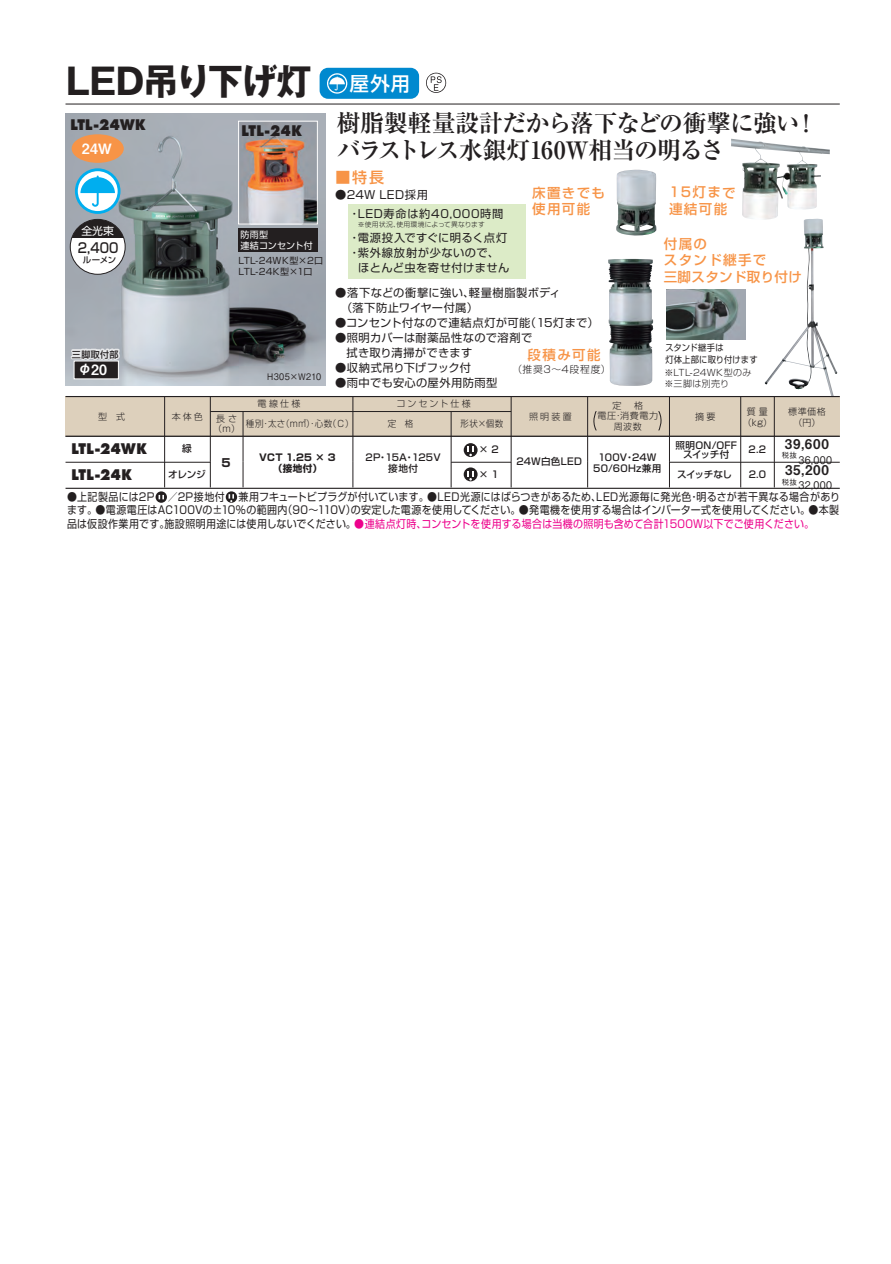
<style>
.page{position:relative;width:891px;height:1264px;background:#fff}
.page>*{position:absolute;margin:0;border:0;box-sizing:border-box;transform-origin:0 0}
.t1{font:700 36px "Gothic MB101 Pro";letter-spacing:-.025em;color:#231f20}
.t2{font:700 24px/27px "Ryumin Pro";letter-spacing:-.04em;color:#231f20}
.t3{font:500 15px "Shin Go Pro";color:#f79447}
.t4{font:800 14.25px/25.8px "Futura Std";letter-spacing:-.005em;color:#231f20;scale:.9 1}
.t5{font:14.25px "Midashi Go Pro MB31";color:#fff}
.t6{font:500 13.65px "Shin Go Pro";color:#231f20;scale:.9 1}
.t7{font:500 13.5px/16.5px "Shin Go Pro";letter-spacing:.1em;color:#f79447}
.t8{font:500 13.5px/16.5px "Shin Go Pro";letter-spacing:.025em;color:#f79447}
.t9{font:13.5px "Midashi Go Pro MB31";letter-spacing:.05em;color:#231f20}
.t10{font:11.25px/15px "Shin Go Pro";letter-spacing:.035em;color:#231f20}
.t11{font:11.25px/18.3px "Shin Go Pro";letter-spacing:.055em;color:#231f20}
.t12{font:11.25px "Shin Go Pro";letter-spacing:.065em;color:#231f20}
.t13{font:11.25px "Shin Go Pro";letter-spacing:.015em;color:#231f20}
.t14{font:700 11.25px "Shin Go Pro";color:#231f20}
.t15{font:10.95px/13.5px "Shin Go Pro";letter-spacing:.02em;color:#231f20;text-align:justify;scale:.91 1}
.t16{font:10.95px "Shin Go Pro";color:#fff}
.t17{font:500 10.5px "Gothic BBB Pro";letter-spacing:.04em;color:#231f20;scale:.9 1}
.t18{font:300 9.75px "Shin Go Pro";letter-spacing:.085em;color:#231f20}
.t19{font:500 9.6px/11.1px "Shin Go Pro";letter-spacing:.02em;color:#231f20;text-align:center}
.t20{font:700 9.6px/10.5px "Shin Go Pro";letter-spacing:.03em;color:#231f20;text-align:center}
.t21{font:300 9px/10.5px "Shin Go Pro";letter-spacing:.065em;color:#231f20;text-align:center}
.t22{font:300 9px "Shin Go Pro";letter-spacing:.065em;color:#231f20;scale:.95 1}
.t23{font:9px/10.5px "Shin Go Pro";letter-spacing:.015em;color:#231f20}
.t24{font:300 9px/10.5px "Shin Go Pro";letter-spacing:.04em;color:#231f20}
.t25{font:9px/12px "Shin Go Pro";letter-spacing:.015em;color:#231f20;scale:.92 1}
.t26{font:9px/10.5px "Shin Go Pro";letter-spacing:.025em;color:#fff}
.t27{font:500 9px "Gothic BBB Pro";letter-spacing:.035em;color:#231f20;scale:.9 1}
.t28{font:300 9px "Shin Go Pro";letter-spacing:.215em;color:#231f20}
.t29{font:500 9px "Shin Go Pro";letter-spacing:.04em;color:#231f20}
.t30{font:500 8.4px "Shin Go Pro";color:#231f20}
.t31{font:500 7.5px "Gothic BBB Pro";color:#231f20}
.t32{font:300 6.75px "Shin Go Pro";letter-spacing:.03em;color:#231f20}
.s1{font-family:"Shin Go Pro";font-weight:500;font-size:19.5px;color:#fff}
.s2{color:#ed028c}
</style>
<div class="page">
<img style="left:65px;top:114px;width:260px;height:271px">
<img style="left:608px;top:259px;width:45px;height:127px">
<img style="left:764px;top:220px;width:73px;height:176px">
<img style="left:616px;top:170px;width:40px;height:65px">
<img style="left:731px;top:139px;width:98px;height:81px">
<hr style="left:669px;top:462px;width:170px;height:1px;background:#231f20">
<hr style="left:451px;top:462px;width:60px;height:1px;background:#231f20">
<hr style="left:65px;top:462px;width:145px;height:1px;background:#231f20">
<div style="left:65px;top:396px;width:774px;height:40px;background:#ddd0bc"></div>
<hr style="left:210px;top:411px;width:301px;height:1px;background:#231f20">
<hr style="left:65px;top:396px;width:774px;height:1px;background:#231f20">
<hr style="left:65px;top:435px;width:774px;height:1px;background:#231f20">
<hr style="left:65px;top:487px;width:774px;height:1px;background:#231f20">
<hr style="left:210px;top:396px;width:1px;height:40px;background:#231f20">
<hr style="left:352px;top:396px;width:1px;height:40px;background:#231f20">
<hr style="left:511px;top:396px;width:1px;height:40px;background:#231f20">
<svg style="left:210px;top:436px;width:1px;height:51px"></svg>
<hr style="left:164px;top:396px;width:1px;height:40px;background:#231f20">
<svg style="left:352px;top:436px;width:1px;height:51px"></svg>
<svg style="left:740px;top:436px;width:1px;height:51px"></svg>
<svg style="left:774px;top:436px;width:1px;height:51px"></svg>
<svg style="left:511px;top:436px;width:1px;height:51px"></svg>
<svg style="left:587px;top:436px;width:1px;height:51px"></svg>
<hr style="left:587px;top:396px;width:1px;height:40px;background:#231f20">
<svg style="left:669px;top:436px;width:1px;height:51px"></svg>
<hr style="left:669px;top:396px;width:1px;height:40px;background:#231f20">
<hr style="left:774px;top:396px;width:1px;height:40px;background:#231f20">
<svg style="left:243px;top:412px;width:1px;height:75px"></svg>
<svg style="left:451px;top:412px;width:1px;height:75px"></svg>
<div style="left:463px;top:443px;width:14px;height:14px;background:#231f20;border-radius:50%"></div>
<svg style="left:467px;top:446px;width:7px;height:10px"></svg>
<div style="left:463px;top:467px;width:14px;height:14px;background:#231f20;border-radius:50%"></div>
<svg style="left:467px;top:471px;width:7px;height:9px"></svg>
<hr style="left:740px;top:396px;width:1px;height:40px;background:#231f20">
<svg style="left:155px;top:436px;width:12px;height:66px"></svg>
<svg style="left:226px;top:491px;width:11px;height:11px"></svg>
<svg style="left:593px;top:411px;width:3px;height:19px"></svg>
<svg style="left:658px;top:411px;width:4px;height:19px"></svg>
<svg style="left:76px;top:170px;width:43px;height:42px"></svg>
<div style="left:75px;top:168px;width:45px;height:46px;border:3px solid #00aeef;border-radius:50%"></div>
<svg style="left:80px;top:175px;width:35px;height:32px"></svg>
<div style="left:70px;top:219px;width:55px;height:55px;background:#fff;border-radius:50%"></div>
<svg style="left:70px;top:219px;width:54px;height:19px"></svg>
<div style="left:70px;top:219px;width:55px;height:55px;border:1px solid #231f20;border-radius:50%"></div>
<svg style="left:426px;top:73px;width:20px;height:20px"></svg>
<div style="left:319px;top:68px;width:100px;height:31px;background:#0089cf;border-radius:9px"></div>
<svg style="left:327px;top:73px;width:20px;height:21px"></svg>
<hr style="left:65px;top:104px;width:774px;height:1px;background:#231f20">
<div style="left:72px;top:134px;width:52px;height:29px;background:#f79447;border-radius:50%"></div>
<div style="left:348px;top:204px;width:177px;height:75px;background:#dcebc7"></div>
<div style="left:71px;top:349px;width:11px;height:4px;border:3px solid #e6e7e9"></div>
<div style="left:71px;top:355px;width:11px;height:4px;border:3px solid #e6e7e9"></div>
<svg style="left:72px;top:344px;width:50px;height:40px;background:#8f9093"></svg>
<img style="left:666px;top:289px;width:79px;height:50px">
<img style="left:240px;top:123px;width:76px;height:99px">
<div style="left:238px;top:121px;width:80px;height:103px;border:1px solid #fff"></div>
<div style="left:238px;top:228px;width:80px;height:24px;background:#231f20"></div>
<h1 class="t1" style="left:66px;top:51px;width:345px">LED吊り下げ灯 <span class="s1">屋外用</span></h1>
<h3 class="t4" style="left:70px;top:111px;width:85px">LTL-24WK</h3>
<h3 class="t5" style="left:82px;top:137px;width:32px">24W</h3>
<h2 class="t2" style="left:337px;top:108px;width:483px">樹脂製軽量設計だから落下などの衝撃に強い！バラストレス水銀灯160W相当の明るさ</h2>
<h3 class="t3" style="left:335px;top:165px;width:50px">■特長</h3>
<p class="t11" style="left:349px;top:184px;width:156px;text-indent:-14px">●24W LED採用<br>・LED寿命は約40,000時間</p>
<p class="t10" style="left:349px;top:228px;width:160px">・電源投入ですぐに明るく点灯</p>
<p class="t12" style="left:349px;top:243px;width:152px">・紫外線放射が少ないので、</p>
<p class="t10" style="left:358px;top:258px;width:152px">ほとんど虫を寄せ付けません</p>
<h3 class="t4" style="left:241px;top:118px;width:69px">LTL-24K</h3>
<p class="t7" style="left:669px;top:182px;width:68px;rotate:1deg">15灯まで連結可能</p>
<p class="t7" style="left:532px;top:183px;width:74px">床置きでも使用可能</p>
<p class="t32" style="left:358px;top:219px;width:129px">※使用状況、使用環境によって異なります</p>
<p class="t16" style="left:81px;top:222px;width:34px">全光束</p>
<p class="t26" style="left:240px;top:228px;width:74px">防雨型<br>連結コンセント付</p>
<p class="t8" style="left:663px;top:233px;width:140px">付属の<br>スタンド継手で<br>三脚スタンド取り付け</p>
<p class="t6" style="left:78px;top:236px;width:47px">2,400</p>
<p class="t30" style="left:83px;top:253px;width:35px">ルーメン</p>
<p class="t23" style="left:238px;top:254px;width:86px">LTL-24WK型×2口<br>LTL-24K型×1口</p>
<p class="t29" style="left:72px;top:347px;width:48px">三脚取付部</p>
<h3 class="t5" style="left:78px;top:358px;width:31px">φ20</h3>
<p class="t27" style="left:267px;top:370px;width:62px">H305×W210</p>
<p class="t10" style="left:335px;top:284px;width:227px">●落下などの衝撃に強い、軽量樹脂製ボディ　（落下防止ワイヤー付属）</p>
<p class="t10" style="left:335px;top:314px;width:265px">●コンセント付なので連結点灯が可能（15灯まで）</p>
<p class="t10" style="left:335px;top:329px;width:198px">●照明カバーは耐薬品性なので溶剤で　拭き取り清掃ができます</p>
<p class="t13" style="left:335px;top:358px;width:137px">●収納式吊り下げフック付</p>
<p class="t10" style="left:335px;top:374px;width:164px">●雨中でも安心の屋外用防雨型</p>
<p class="t7" style="left:527px;top:344px;width:74px">段積み可能</p>
<p class="t18" style="left:512px;top:361px;width:100px">（推奨3～4段程度）</p>
<p class="t25" style="left:665px;top:340px;width:102px">スタンド継手は<br>灯体上部に取り付けます</p>
<p class="t24" style="left:664px;top:366px;width:89px">※LTL-24WK型のみ※三脚は別売り</p>
<p class="t21" style="left:258px;top:397px;width:44px">電線仕様</p>
<p class="t28" style="left:396px;top:396px;width:76px">コンセント仕様</p>
<p class="t21" style="left:597px;top:399px;width:62px">定　格<br>電圧･消費電力周波数</p>
<p class="t21" style="left:172px;top:410px;width:33px">本体色</p>
<p class="t21" style="left:529px;top:410px;width:44px">照明装置</p>
<p class="t21" style="left:695px;top:410px;width:22px">摘要</p>
<p class="t21" style="left:742px;top:405px;width:31px">質 量（kg）</p>
<p class="t21" style="left:788px;top:405px;width:39px">標準価格（円）</p>
<p class="t19" style="left:593px;top:450px;width:70px">100V・24W<br>50/60Hz兼用</p>
<p class="t21" style="left:98px;top:410px;width:28px">型　式</p>
<p class="t21" style="left:213px;top:412px;width:28px">長 さ（ｍ）</p>
<p class="t22" style="left:246px;top:416px;width:115px">種別・太さ（m㎡）・心数（Ｃ）</p>
<p class="t22" style="left:388px;top:416px;width:29px">定　格</p>
<p class="t22" style="left:460px;top:416px;width:47px">形状×個数</p>
<p class="t9" style="left:785px;top:432px;width:46px">39,600</p>
<p class="t19" style="left:675px;top:439px;width:63px;line-height:9px">照明ON/OFFスイッチ付</p>
<h3 class="t4" style="left:72px;top:436px;width:85px">LTL-24WK<br>LTL-24K</h3>
<p class="t20" style="left:259px;top:451px;width:78px">VCT 1.25 × 3（接地付）</p>
<p class="t19" style="left:516px;top:454px;width:67px">24W白色LED</p>
<p class="t19" style="left:182px;top:442px;width:11px">緑</p>
<p class="t19" style="left:478px;top:443px;width:22px">× 2</p>
<p class="t19" style="left:478px;top:467px;width:22px">× 1</p>
<p class="t19" style="left:748px;top:443px;width:19px">2.2</p>
<p class="t31" style="left:782px;top:449px;width:16px">税抜</p>
<p class="t19" style="left:365px;top:450px;width:77px">2P・15A・125V接地付</p>
<p class="t15" style="left:67px;top:488px;width:850px">●上記製品には2P　 ／2P接地付　 兼用フキュートビプラグが付いています。●LED光源にはばらつきがあるため、LED光源毎に発光色・明るさが若干異なる場合があります。●電源電圧はAC100Vの±10%の範囲内（90～110V）の安定した電源を使用してください。●発電機を使用する場合はインバーター式を使用してください。●本製品は仮設作業用です。施設照明用途には使用しないでください。<span class="s2">●連結点灯時、コンセントを使用する場合は当機の照明も含めて合計1500W以下でご使用ください。</span></p>
<p class="t17" style="left:798px;top:451px;width:39px">36,000</p>
<p class="t14" style="left:221px;top:454px;width:11px">5</p>
<p class="t9" style="left:785px;top:459px;width:45px">35,200</p>
<p class="t19" style="left:168px;top:467px;width:39px">オレンジ</p>
<p class="t19" style="left:748px;top:468px;width:19px">2.0</p>
<p class="t19" style="left:677px;top:468px;width:56px">スイッチなし</p>
<p class="t31" style="left:782px;top:476px;width:16px">税抜</p>
<p class="t17" style="left:798px;top:476px;width:39px">32,000</p>
</div>
